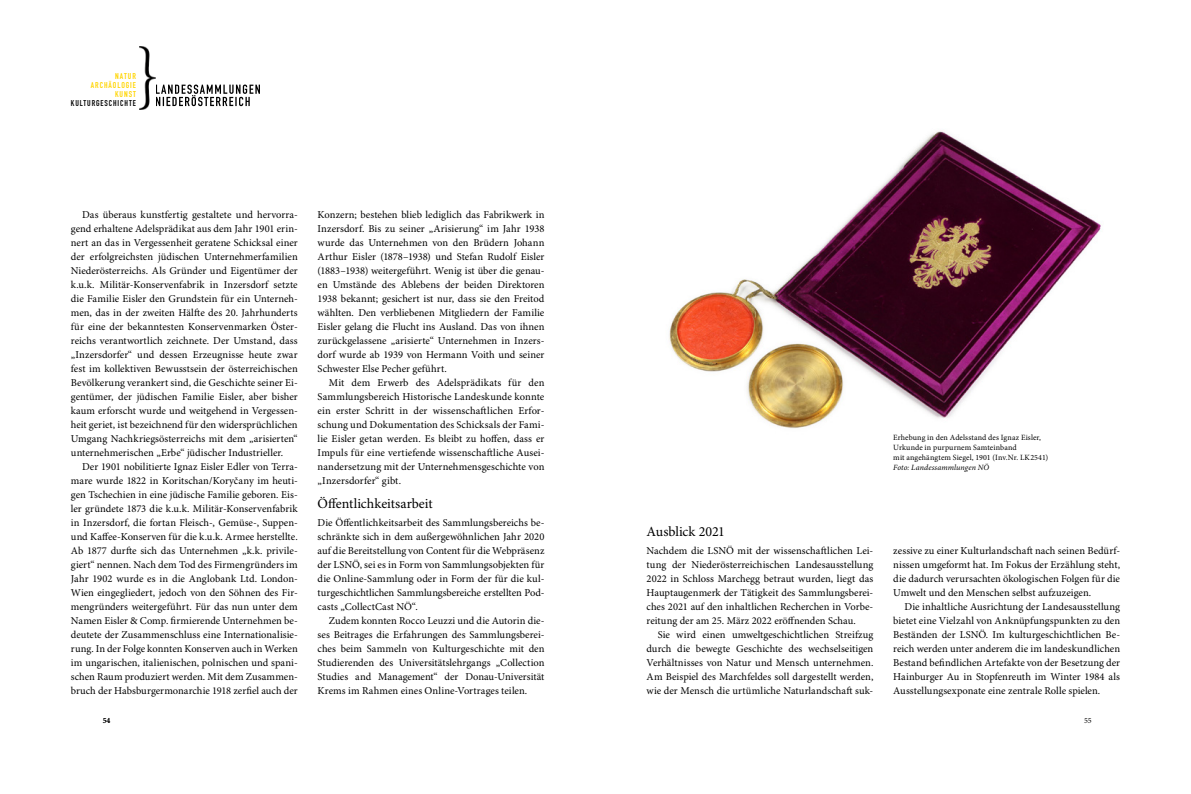
<style>
.page{position:relative;width:1191px;height:794px;background:#fff}
.page>*{position:absolute;margin:0;border:0;box-sizing:border-box;transform-origin:0 0}
.t1{font:14px "Minion Pro";letter-spacing:-.005em;color:#000}
.t2{font:10.5px/14px "Minion Pro";color:#000;text-align:justify}
.t3{font:700 8.3px/8.9px "DIN Condensed";letter-spacing:.11em;color:#ffd500;text-align:right}
.t4{font:700 8.3px "DIN Condensed";letter-spacing:.105em;color:#000}
.t5{font:8px/10px "Minion Pro";letter-spacing:.01em;color:#000}
.t6{font:italic 8px "Minion Pro";letter-spacing:.01em;color:#000}
</style>
<div class="page">
<svg style="left:156px;top:85px;width:104px;height:21px"></svg>
<img style="left:139px;top:47px;width:16px;height:63px">
<img style="left:669px;top:130px;width:432px;height:299px">
<p class="t3" style="left:91px;top:72px;width:47px">NATUR<br>ARCHÄOLOGIE<br>KUNST</p>
<p class="t4" style="left:71px;top:97px;width:67px">KULTURGESCHICHTE</p>
<p class="t2" style="left:71px;top:208px;width:228px;text-indent:11px">Das überaus kunstfertig gestaltete und hervorra&shy;gend erhaltene Adelsprädikat aus dem Jahr 1901 erin&shy;nert an das in Vergessenheit geratene Schicksal einer der erfolgreichsten jüdischen Unternehmerfamilien Niederösterreichs. Als Gründer und Eigentümer der k.u.k. Militär-Konservenfabrik in Inzersdorf setzte die Familie Eisler den Grundstein für ein Unterneh&shy;men, das in der zweiten Hälfte des 20. Jahrhunderts für eine der bekanntesten Konservenmarken Öster&shy;reichs verantwortlich zeichnete. Der Umstand, dass „Inzersdorfer“ und dessen Erzeugnisse heute zwar fest im kollektiven Bewusstsein der österreichischen Bevölkerung verankert sind, die Geschichte seiner Ei&shy;gentümer, der jüdischen Familie Eisler, aber bisher kaum erforscht wurde und weitgehend in Vergessen&shy;heit geriet, ist bezeichnend für den widersprüchlichen Umgang Nachkriegsösterreichs mit dem „arisierten“ unternehmerischen „Erbe“ jüdischer Industrieller.</p>
<p class="t2" style="left:71px;top:460px;width:228px;text-indent:11px">Der 1901 nobilitierte Ignaz Eisler Edler von Terra&shy;mare wurde 1822 in Koritschan/Koryčany im heuti&shy;gen Tschechien in eine jüdische Familie geboren. Eis&shy;ler gründete 1873 die k.u.k. Militär-Konservenfabrik in Inzersdorf, die fortan Fleisch-, Gemüse-, Suppen&shy;und Kaffee-Konserven für die k.u.k. Armee herstellte.<br>Ab 1877 durfte sich das Unternehmen „k.k. privile&shy;giert“ nennen. Nach dem Tod des Firmengründers im Jahr 1902 wurde es in die Anglobank Ltd. London-Wien eingegliedert, jedoch von den Söhnen des Fir&shy;mengründers weitergeführt. Für das nun unter dem Namen Eisler &amp; Comp. firmierende Unternehmen be&shy;deutete der Zusammenschluss eine Internationalisie&shy;rung. In der Folge konnten Konserven auch in Werken im ungarischen, italienischen, polnischen und spani&shy;schen Raum produziert werden. Mit dem Zusammen&shy;bruch der Habsburgermonarchie 1918 zerfiel auch der</p>
<p class="t5" style="left:103px;top:716px;width:9px">54</p>
<p class="t2" style="left:317px;top:208px;width:228px">Konzern; bestehen blieb lediglich das Fabrikwerk in Inzersdorf. Bis zu seiner „Arisierung“ im Jahr 1938 wurde das Unternehmen von den Brüdern Johann Arthur Eisler (1878–1938) und Stefan Rudolf Eisler (1883–1938) weitergeführt. Wenig ist über die genau&shy;en Umstände des Ablebens der beiden Direktoren 1938 bekannt; gesichert ist nur, dass sie den Freitod wählten. Den verbliebenen Mitgliedern der Familie Eisler gelang die Flucht ins Ausland. Das von ihnen zurückgelassene „arisierte“ Unternehmen in Inzers&shy;dorf wurde ab 1939 von Hermann Voith und seiner Schwester Else Pecher geführt.</p>
<p class="t2" style="left:317px;top:376px;width:228px;text-indent:11px">Mit dem Erwerb des Adelsprädikats für den Sammlungsbereich Historische Landeskunde konnte ein erster Schritt in der wissenschaftlichen Erfor&shy;schung und Dokumentation des Schicksals der Fami&shy;lie Eisler getan werden. Es bleibt zu hoffen, dass er Impuls für eine vertiefende wissenschaftliche Ausei&shy;nandersetzung mit der Unternehmensgeschichte von „Inzersdorfer“ gibt.</p>
<h1 class="t1" style="left:317px;top:495px;width:117px">Öffentlichkeitsarbeit</h1>
<p class="t2" style="left:317px;top:516px;width:228px">Die Öffentlichkeitsarbeit des Sammlungsbereichs be&shy;schränkte sich in dem außergewöhnlichen Jahr 2020 auf die Bereitstellung von Content für die Webpräsenz der LSNÖ, sei es in Form von Sammlungsobjekten für die Online-Sammlung oder in Form der für die kul&shy;turgeschichtlichen Sammlungsbereiche erstellten Pod&shy;casts „CollectCast NÖ“.</p>
<p class="t2" style="left:317px;top:614px;width:228px;text-indent:11px">Zudem konnten Rocco Leuzzi und die Autorin die&shy;ses Beitrages die Erfahrungen des Sammlungsberei&shy;ches beim Sammeln von Kulturgeschichte mit den Studierenden des Universitätslehrgangs „Collection Studies and Management“ der Donau-Universität Krems im Rahmen eines Online-Vortrages teilen.</p>
<p class="t5" style="left:893px;top:432px;width:156px">Erhebung in den Adelsstand des Ignaz Eisler,<br>Urkunde in purpurnem Samteinband<br>mit angehängtem Siegel, 1901 (Inv.Nr. LK2541)</p>
<p class="t6" style="left:893px;top:461px;width:97px">Foto: Landessammlungen NÖ</p>
<h1 class="t1" style="left:646px;top:523px;width:80px">Ausblick 2021</h1>
<p class="t2" style="left:646px;top:544px;width:228px">Nachdem die LSNÖ mit der wissenschaftlichen Lei&shy;tung der Niederösterreichischen Landesausstellung 2022 in Schloss Marchegg betraut wurden, liegt das Hauptaugenmerk der Tätigkeit des Sammlungsberei&shy;ches 2021 auf den inhaltlichen Recherchen in Vorbe&shy;reitung der am 25. März 2022 eröffnenden Schau.</p>
<p class="t2" style="left:646px;top:628px;width:228px;text-indent:11px">Sie wird einen umweltgeschichtlichen Streifzug durch die bewegte Geschichte des wechselseitigen Verhältnisses von Natur und Mensch unternehmen.<br>Am Beispiel des Marchfeldes soll dargestellt werden, wie der Mensch die urtümliche Naturlandschaft suk-</p>
<p class="t2" style="left:893px;top:544px;width:228px">zessive zu einer Kulturlandschaft nach seinen Bedürf&shy;nissen umgeformt hat. Im Fokus der Erzählung steht, die dadurch verursachten ökologischen Folgen für die Umwelt und den Menschen selbst aufzuzeigen.</p>
<p class="t2" style="left:893px;top:600px;width:228px;text-indent:11px">Die inhaltliche Ausrichtung der Landesausstellung bietet eine Vielzahl von Anknüpfungspunkten zu den Beständen der LSNÖ. Im kulturgeschichtlichen Be&shy;reich werden unter anderem die im landeskundlichen Bestand befindlichen Artefakte von der Besetzung der Hainburger Au in Stopfenreuth im Winter 1984 als Ausstellungsexponate eine zentrale Rolle spielen.</p>
<p class="t5" style="left:1084px;top:716px;width:9px">55</p>
</div>
